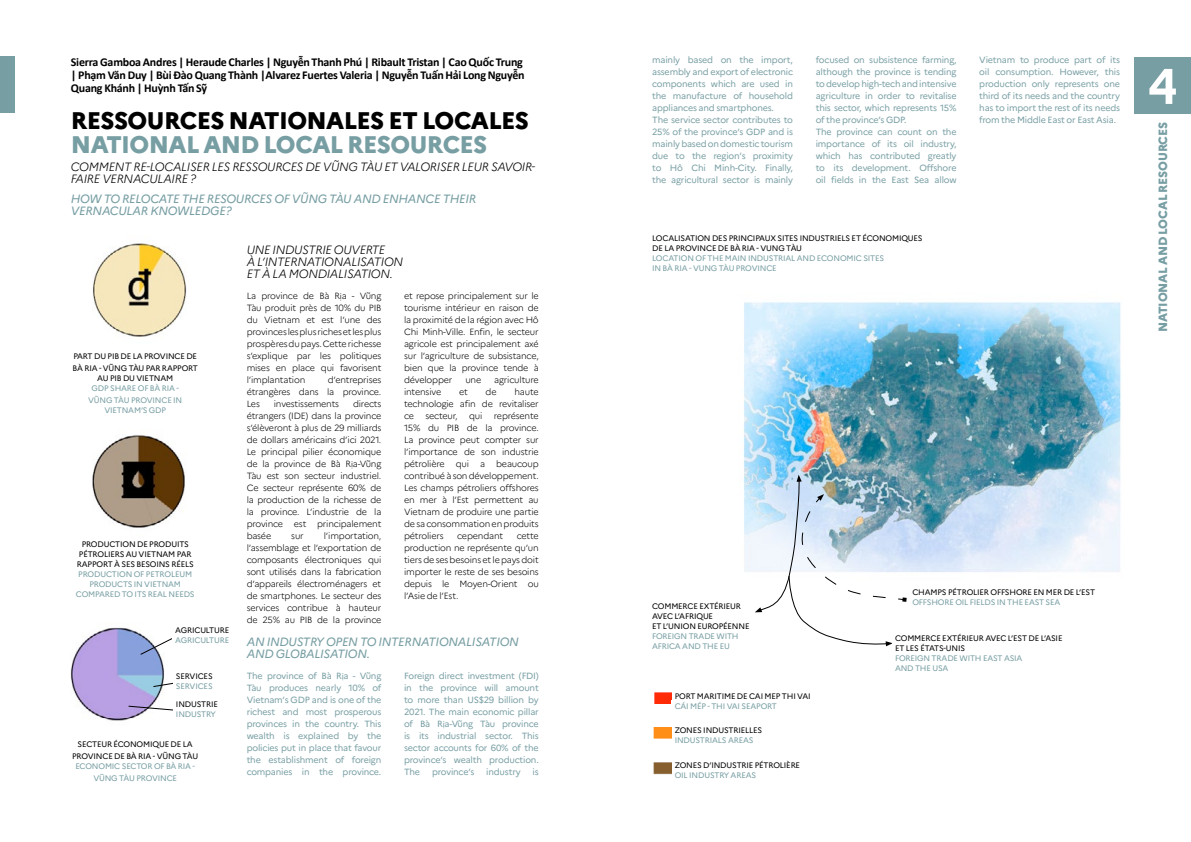
<style>
.page{position:relative;width:1191px;height:842px;background:#fff}
.page>*{position:absolute;margin:0;border:0;box-sizing:border-box;transform-origin:0 0}
.numero_projet{font:700 50px "Marianne";color:#fff}
.titre{font:800 24px "Marianne";letter-spacing:-.025em;color:#000}
.titre-2{font:800 24px "Marianne";letter-spacing:-.025em;color:#779ea3}
.texte_blanc{font:700 12px/13px "Calibri";letter-spacing:-.02em;color:#000}
.sous_titre{font:italic 300 12px/12px "Marianne";letter-spacing:-.025em;color:#000}
.sous_titre_anglais{font:italic 12px/12px "Marianne";letter-spacing:-.025em;color:#779ea3}
.option{font:800 12px "Marianne";letter-spacing:-.02em;color:#779ea3}
.t1{font:300 9px/12px "Marianne";letter-spacing:-.02em;color:#000;text-align:justify}
.texte_anglais{font:9px/12px "Marianne";letter-spacing:-.02em;color:#779ea3;text-align:justify}
.légende_image{font:8px/10px "Marianne";letter-spacing:-.02em;color:#000}
.légende_image_anglai{font:8px/12px "Marianne";letter-spacing:-.02em;color:#779ea3;text-align:center}
.légende_image-2{font:8px/10px "Marianne";letter-spacing:-.02em;color:#779ea3}
.s1{color:#000101}
.s2{color:#789ca1}
.s3{font-family:"Calibri"}
</style>
<div class="page">
<div style="left:1134px;top:57px;width:57px;height:57px;background:#779ea3"></div>
<div style="left:0;top:56px;width:14px;height:57px;background:#779ea3"></div>
<img style="left:93px;top:435px;width:92px;height:93px">
<img style="left:93px;top:243px;width:93px;height:94px">
<img style="left:71px;top:627px;width:93px;height:94px">
<svg style="left:127px;top:705px;width:46px;height:7px"></svg>
<svg style="left:139px;top:635px;width:33px;height:21px"></svg>
<svg style="left:152px;top:680px;width:21px;height:8px"></svg>
<img style="left:743px;top:302px;width:378px;height:270px">
<img style="left:654px;top:693px;width:18px;height:11px">
<img style="left:653px;top:762px;width:19px;height:13px">
<img style="left:653px;top:727px;width:19px;height:11px">
<svg style="left:754px;top:475px;width:152px;height:171px"></svg>
<div style="left:892px;top:633px;width:173px;height:22px;background:#fff"></div>
<p class="texte_blanc" style="left:71px;top:55px;width:455px">Sierra Gamboa Andres | Heraude Charles | Nguyễn Thanh Phú | Ribault Tristan | Cao Quốc Trung | Phạm Văn Duy | Bùi Đào Quang Thành |Alvarez Fuertes Valeria | Nguyễn Tuấn Hải Long Nguyễn<br>Quang Khánh | Huỳnh Tấn Sỹ</p>
<p class="titre" style="left:71px;top:106px;width:459px">RESSOURCES NATIONALES ET LOCALES</p>
<p class="titre-2" style="left:71px;top:130px;width:418px">NATIONAL AND LOCAL RESOURCES</p>
<p class="sous_titre" style="left:71px;top:160px;width:466px">COMMENT RE-LOCALISER LES RESSOURCES DE V<span class="s1">Ũ</span>NG TÀU ET VALORISER LEUR SAVOIR-<br>FAIRE VERNACULAIRE ?</p>
<p class="sous_titre_anglais" style="left:71px;top:193px;width:407px">HOW TO RELOCATE THE RESOURCES OF V<span class="s2">Ũ</span>NG TÀU AND ENHANCE THEIR<br>VERNACULAR KNOWLEDGE?</p>
<p class="légende_image" style="left:72px;top:350px;width:127px;line-height:12px">PART DU PIB DE LA PROVINCE DE<br>BÀ RIA - V<span class="s1">Ũ</span>NG TÀU PAR RAPPORT</p>
<p class="légende_image" style="left:97px;top:373px;width:78px">AU PIB DU VIETNAM</p>
<p class="légende_image_anglai" style="left:88px;top:382px;width:96px">GDP SHARE OF BÀ RIA -<br>V<span class="s2">Ũ</span>NG TÀU PROVINCE IN</p>
<p class="légende_image_anglai" style="left:104px;top:404px;width:63px">VIETNAM’S GDP</p>
<p class="légende_image" style="left:77px;top:539px;width:118px;text-align:center">PRODUCTION DE PRODUITS<br>PÉTROLIERS AU VIETNAM PAR<br>RAPPORT À SES BESOINS RÉELS</p>
<p class="légende_image_anglai" style="left:76px;top:569px;width:120px;line-height:10px">PRODUCTION OF PETROLEUM<br>PRODUCTS IN VIETNAM<br>COMPARED TO ITS REAL NEEDS</p>
<p class="légende_image" style="left:175px;top:625px;width:56px">AGRICULTURE</p>
<p class="légende_image_anglai" style="left:175px;top:634px;width:56px">AGRICULTURE</p>
<p class="légende_image" style="left:176px;top:671px;width:38px">SERVICES</p>
<p class="légende_image_anglai" style="left:176px;top:680px;width:38px">SERVICES</p>
<p class="légende_image" style="left:176px;top:699px;width:43px">INDUSTRIE</p>
<p class="légende_image_anglai" style="left:176px;top:708px;width:42px">INDUSTRY</p>
<p class="légende_image" style="left:72px;top:738px;width:128px;line-height:12px;text-align:center">SECTEUR ÉCONOMIQUE DE LA<br>PROVINCE DE BÀ RIA - V<span class="s1">Ũ</span>NG TÀU</p>
<p class="légende_image_anglai" style="left:75px;top:760px;width:121px">ECONOMIC SECTOR OF BÀ RIA -<br>V<span class="s2">Ũ</span>NG TÀU PROVINCE</p>
<p class="sous_titre" style="left:247px;top:244px;width:158px">UNE INDUSTRIE OUVERTE<br>À L’INTERNATIONALISATION<br>ET À LA MONDIALISATION.</p>
<p class="t1" style="left:247px;top:289px;width:136px">La province de Bà R<span class="s3">ị</span>a - Vũng Tàu produit près de 10% du PIB du Vietnam et est l’une des provinces les plus riches et les plus prospères du pays. Cette richesse s’explique par les politiques mises en place qui favorisent l’implantation</p>
<p class="t1" style="left:404px;top:289px;width:136px">et repose principalement sur le tourisme intérieur en raison de la proximité de la région avec Hô Chi Minh-Ville. Enfin, le secteur agricole est principalement axé sur l’agriculture de subsistance, bien que la province tende à développer</p>
<p class="t1" style="left:247px;top:373px;width:136px;text-indent:81px">d’entreprises étrangères dans la province.<br>Les</p>
<p class="t1" style="left:465px;top:373px;width:17px">une</p>
<p class="t1" style="left:494px;top:373px;width:46px">agriculture</p>
<p class="t1" style="left:404px;top:385px;width:39px">intensive</p>
<p class="t1" style="left:459px;top:385px;width:10px">et</p>
<p class="t1" style="left:485px;top:385px;width:13px">de</p>
<p class="t1" style="left:404px;top:385px;width:136px;text-indent:110px">haute technologie afin de revitaliser ce</p>
<p class="t1" style="left:247px;top:397px;width:136px;text-indent:106px">directs étrangers (IDE) dans la province s’élèveront à plus de 29 milliards de dollars américains d’ici 2021.<br>Le principal pilier économique de la province de Bà R<span class="s3">ị</span>a-Vũng Tàu est son secteur industriel.<br>Ce secteur représente 60% de la production de la richesse de la province. L’industrie de la province est principalement basée</p>
<p class="t1" style="left:274px;top:397px;width:67px">investissements</p>
<p class="t1" style="left:425px;top:409px;width:34px">secteur,</p>
<p class="t1" style="left:469px;top:409px;width:15px">qui</p>
<p class="t1" style="left:404px;top:409px;width:136px;text-indent:90px">représente 15% du PIB de la province.<br>La province peut compter sur l’importance de son industrie pétrolière qui a beaucoup contribué à son développement.<br>Les champs pétroliers offshores en mer à l’Est permettent au Vietnam de produire une partie de sa consommation en produits pétroliers</p>
<p class="t1" style="left:247px;top:529px;width:136px;text-indent:77px">l’importation, l’assemblage et l’exportation de composants électroniques qui sont utilisés dans la fabrication d’appareils électroménagers et de smartphones. Le secteur des services contribue à hauteur de 25% au PIB de la province</p>
<p class="t1" style="left:457px;top:529px;width:47px">cependant</p>
<p class="t1" style="left:404px;top:529px;width:136px;text-indent:113px">cette production ne représente qu’un tiers de ses besoins et le pays doit importer le reste de ses besoins depuis le Moyen-Orient ou l’Asie de l’Est.</p>
<p class="sous_titre_anglais" style="left:247px;top:636px;width:274px">AN INDUSTRY OPEN TO INTERNATIONALISATION<br>AND GLOBALISATION.</p>
<p class="texte_anglais" style="left:247px;top:669px;width:136px">The province of Bà R<span class="s3">ị</span>a - Vũng Tàu produces nearly 10% of Vietnam’s GDP and is one of the richest and most prosperous provinces in the country. This wealth is explained by the policies put in place that favour the establishment of foreign companies in the province.</p>
<p class="texte_anglais" style="left:404px;top:669px;width:136px">Foreign direct investment (FDI) in the province will amount to more than US$29 billion by 2021. The main economic pillar of Bà R<span class="s3">ị</span>a-Vũng Tàu province is its industrial sector. This sector accounts for 60% of the province’s wealth production.<br>The</p>
<p class="t1" style="left:291px;top:529px;width:14px">sur</p>
<p class="texte_anglais" style="left:432px;top:765px;width:44px">province’s</p>
<p class="texte_anglais" style="left:486px;top:765px;width:36px">industry</p>
<p class="texte_anglais" style="left:532px;top:765px;width:8px">is</p>
<p class="texte_anglais" style="left:652px;top:54px;width:142px">mainly based on the import, assembly and export of electronic components which are used in the manufacture of household appliances and smartphones.</p>
<p class="texte_anglais" style="left:652px;top:114px;width:142px">The service sector contributes to 25% of the province’s GDP and is mainly based on domestic tourism due to the region’s proximity to Hô Chi Minh-City. Finally, the agricultural sector is mainly</p>
<p class="texte_anglais" style="left:815px;top:54px;width:142px">focused on subsistence farming, although the province is tending to develop high-tech and intensive agriculture in order to revitalise this sector, which represents 15% of the province’s GDP.</p>
<p class="texte_anglais" style="left:815px;top:126px;width:142px">The province can count on the importance of its oil industry, which has contributed greatly to its development. Offshore oil fields in the East Sea allow</p>
<p class="légende_image" style="left:652px;top:233px;width:272px">LOCALISATION DES PRINCIPAUX SITES INDUSTRIELS ET ÉCONOMIQUES<br>DE LA PROVINCE DE BÀ RIA - VUNG TÀU</p>
<p class="légende_image_anglai" style="left:652px;top:252px;width:233px">LOCATION OF THE MAIN INDUSTRIAL AND ECONOMIC SITES</p>
<p class="légende_image_anglai" style="left:652px;top:262px;width:126px">IN BÀ RIA - VUNG TÀU PROVINCE</p>
<p class="texte_anglais" style="left:979px;top:54px;width:142px">Vietnam to produce part of its oil consumption. However, this production only represents one third of its needs and the country has to import the rest of its needs from the Middle East or East Asia.</p>
<p class="numero_projet" style="left:1147px;top:56px;width:31px">4</p>
<p class="option" style="left:1155px;top:332px;width:211px;rotate:-90deg">NATIONAL AND LOCAL RESOURCES</p>
<p class="légende_image" style="left:912px;top:587px;width:184px">CHAMPS PÉTROLIER OFFSHORE EN MER DE L’EST</p>
<p class="légende_image-2" style="left:912px;top:597px;width:150px">OFFSHORE OIL FIELDS IN THE EAST SEA</p>
<p class="légende_image" style="left:652px;top:601px;width:90px">COMMERCE EXTÉRIEUR<br>AVEC L’AFRIQUE</p>
<p class="légende_image" style="left:652px;top:621px;width:99px">ET L’UNION EUROPÉENNE</p>
<p class="légende_image-2" style="left:652px;top:631px;width:88px">FOREIGN TRADE WITH<br>AFRICA AND THE EU</p>
<p class="légende_image" style="left:895px;top:634px;width:169px">COMMERCE EXTÉRIEUR AVEC L’EST DE L’ASIE<br>ET LES ÉTATS-UNIS</p>
<p class="légende_image-2" style="left:895px;top:654px;width:129px">FOREIGN TRADE WITH EAST ASIA<br>AND THE USA</p>
<p class="légende_image" style="left:674px;top:691px;width:137px">PORT MARITIME DE CAI MEP THI VAI</p>
<p class="légende_image_anglai" style="left:674px;top:700px;width:104px">CÁI MÉP - THI VAI SEAPORT</p>
<p class="légende_image" style="left:674px;top:725px;width:89px">ZONES INDUSTRIELLES</p>
<p class="légende_image_anglai" style="left:674px;top:734px;width:80px">INDUSTRIALS AREAS</p>
<p class="légende_image" style="left:674px;top:760px;width:127px">ZONES D’INDUSTRIE PÉTROLIÈRE</p>
<p class="légende_image_anglai" style="left:674px;top:769px;width:83px">OIL INDUSTRY AREAS</p>
</div>
